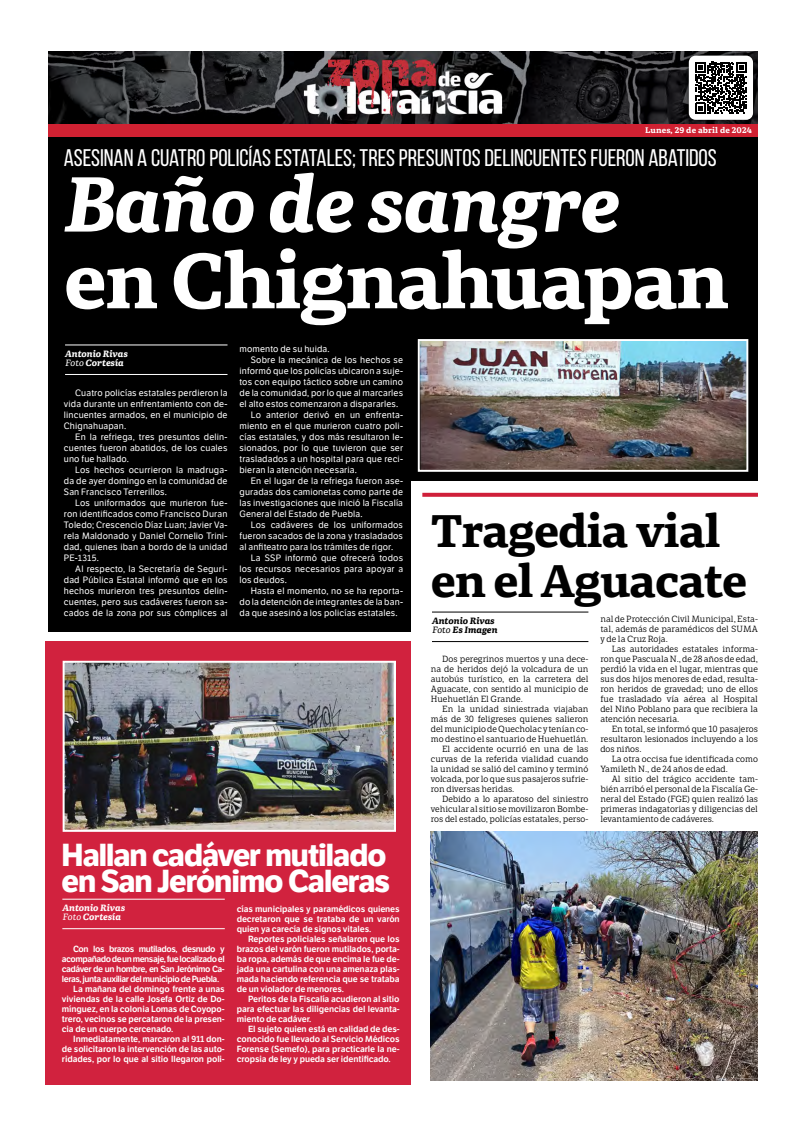
<style>
.page{position:relative;width:792px;height:1134px;background:#fff}
.page>*{position:absolute;margin:0;border:0;box-sizing:border-box;transform-origin:0 0}
.Cabeza{font:700 76.7px "Portada Text";letter-spacing:-.025em;color:#fff}
.Cabeza-2{font:italic 700 76.7px "Portada Text";letter-spacing:-.025em;color:#fff}
.Cabeza-3{font:700 45px "Portada Text";letter-spacing:-.025em;color:#000}
.t1{font:700 31px/26.4px "LFT Etica";letter-spacing:-.03em;color:#fff}
.Balazo{font:24px "Bebas Neue";letter-spacing:-.005em;color:#fff}
.Sumario{font:9px/11px "LFT Etica";letter-spacing:.015em;color:#fff;text-align:justify}
.NOMBRE__articulo{font:italic 700 9px "Portada Text";letter-spacing:-.015em;color:#fff}
.NOMBRE__articulo-2{font:italic 700 9px "Portada Text";letter-spacing:-.015em;color:#000}
.TEXTO{font:8.7px/10px "LFT Etica Sheriff";letter-spacing:-.005em;color:#000;text-align:justify}
.TEXTO-2{font:600 8.7px/10px "LFT Etica";letter-spacing:-.01em;color:#fff;text-align:justify}
.t2{font:700 8px "Portada Text";letter-spacing:.015em;color:#fff}
.s1{font-weight:400}
</style>
<div class="page">
<div style="left:48px;top:113px;width:710px;height:519px;background:#000"></div>
<img style="left:48px;top:51px;width:710px;height:74px">
<div style="left:686px;top:52px;width:70px;height:71px;background:#000;opacity:.5"></div>
<div style="left:689px;top:56px;width:64px;height:64px;background:#fff;border-radius:7px"></div>
<svg style="left:695px;top:62px;width:52px;height:52px"></svg>
<div style="left:48px;top:125px;width:710px;height:12px;background:#d02132"></div>
<div style="left:45px;top:642px;width:366px;height:443px;background:#d1223e"></div>
<hr style="left:62px;top:899px;width:163px;height:1px;background:#fff">
<hr style="left:62px;top:928px;width:163px;height:1px;background:#fff">
<img style="left:66px;top:664px;width:327px;height:165px">
<div style="left:63px;top:661px;width:333px;height:171px;border:2px solid #fff"></div>
<img style="left:421px;top:342px;width:324px;height:127px">
<div style="left:418px;top:339px;width:330px;height:133px;border:2px solid #fff"></div>
<hr style="left:65px;top:345px;width:163px;height:1px;background:#fff">
<hr style="left:65px;top:374px;width:163px;height:1px;background:#fff">
<div style="left:411px;top:482px;width:362px;height:652px;background:#fff"></div>
<svg style="left:422px;top:493px;width:336px;height:4px"></svg>
<hr style="left:432px;top:612px;width:156px;height:1px;background:#000">
<hr style="left:432px;top:641px;width:156px;height:1px;background:#000">
<img style="left:431px;top:832px;width:327px;height:248px">
<p class="t2" style="left:645px;top:124px;width:108px">Lunes, 29 de abril de 2024</p>
<p class="Balazo" style="left:64px;top:144px;width:654px">ASESINAN A CUATRO POLICÍAS ESTATALES; TRES PRESUNTOS DELINCUENTES FUERON ABATIDOS</p>
<p class="Cabeza-2" style="left:64px;top:148px;width:559px">Baño de sangre</p>
<p class="Cabeza" style="left:64px;top:223px;width:667px">en Chignahuapan</p>
<p class="NOMBRE__articulo" style="left:65px;top:347px;width:64px">Antonio Rivas</p>
<p class="NOMBRE__articulo" style="left:65px;top:356px;width:60px"><span class="s1">Foto</span> Cortesía</p>
<p class="Sumario" style="left:64px;top:387px;width:165px;text-indent:11px">Cuatro policías estatales perdieron la vida durante un enfrentamiento con de&shy;lincuentes armados, en el municipio de Chignahuapan.</p>
<p class="Sumario" style="left:64px;top:431px;width:165px;text-indent:11px">En la refriega, tres presuntos delin&shy;cuentes fueron abatidos, de los cuales uno fue hallado.</p>
<p class="Sumario" style="left:64px;top:464px;width:165px;text-indent:11px">Los hechos ocurrieron la madruga&shy;da de ayer domingo en la comunidad de San Francisco Terrerillos.</p>
<p class="Sumario" style="left:64px;top:497px;width:165px;text-indent:11px">Los uniformados que murieron fue&shy;ron identificados como Francisco Duran Toledo; Crescencio Díaz Luan; Javier Va&shy;rela Maldonado y Daniel Cornelio Trini&shy;dad, quienes iban a bordo de la unidad PE-1315.</p>
<p class="Sumario" style="left:64px;top:563px;width:165px;text-indent:11px">Al respecto, la Secretaría de Seguri&shy;dad Pública Estatal informó que en los hechos murieron tres presuntos delin&shy;cuentes, pero sus cadáveres fueron sa&shy;cados de la zona por sus cómplices al</p>
<p class="Sumario" style="left:240px;top:343px;width:92px">momento de su huida.</p>
<p class="Sumario" style="left:240px;top:354px;width:165px;text-indent:11px">Sobre la mecánica de los hechos se informó que los policías ubicaron a suje&shy;tos con equipo táctico sobre un camino de la comunidad, por lo que al marcarles el alto estos comenzaron a dispararles.</p>
<p class="Sumario" style="left:240px;top:409px;width:165px;text-indent:11px">Lo anterior derivó en un enfrenta&shy;miento en el que murieron cuatro poli&shy;cías estatales, y dos más resultaron le&shy;sionados, por lo que tuvieron que ser trasladados a un hospital para que reci&shy;bieran la atención necesaria.</p>
<p class="Sumario" style="left:240px;top:475px;width:165px;text-indent:11px">En el lugar de la refriega fueron ase&shy;guradas dos camionetas como parte de las investigaciones que inició la Fiscalía General del Estado de Puebla.</p>
<p class="Sumario" style="left:240px;top:519px;width:165px;text-indent:11px">Los cadáveres de los uniformados fueron sacados de la zona y trasladados al anfiteatro para los trámites de rigor.</p>
<p class="Sumario" style="left:240px;top:552px;width:165px;text-indent:11px">La SSP informó que ofrecerá todos los recursos necesarios para apoyar a los deudos.</p>
<p class="Sumario" style="left:240px;top:585px;width:165px;text-indent:11px">Hasta el momento, no se ha reporta&shy;do la detención de integrantes de la ban&shy;da que asesinó a los policías estatales.</p>
<p class="t1" style="left:62px;top:842px;width:330px">Hallan cadáver mutilado en San Jerónimo Caleras</p>
<p class="NOMBRE__articulo" style="left:62px;top:901px;width:64px">Antonio Rivas</p>
<p class="NOMBRE__articulo" style="left:62px;top:910px;width:60px"><span class="s1">Foto</span> Cortesía</p>
<p class="TEXTO-2" style="left:62px;top:944px;width:164px;text-indent:11px">Con los brazos mutilados, desnudo y acompañado de un mensaje, fue localizado el cadáver de un hombre, en San Jerónimo Ca&shy;leras, junta auxiliar del municipio de Puebla.</p>
<p class="TEXTO-2" style="left:62px;top:984px;width:164px;text-indent:11px">La mañana del domingo frente a unas viviendas de la calle Josefa Ortiz de Do&shy;mínguez, en la colonia Lomas de Coyopo&shy;trero, vecinos se percataron de la presen&shy;cia de un cuerpo cercenado.</p>
<p class="TEXTO-2" style="left:62px;top:1034px;width:164px;text-indent:11px">Inmediatamente, marcaron al 911 don&shy;de solicitaron la intervención de las auto&shy;ridades, por lo que al sitio llegaron poli-</p>
<p class="TEXTO-2" style="left:237px;top:904px;width:164px">cías municipales y paramédicos quienes decretaron que se trataba de un varón quien ya carecía de signos vitales.</p>
<p class="TEXTO-2" style="left:237px;top:934px;width:164px;text-indent:11px">Reportes policiales señalaron que los brazos del varón fueron mutilados, porta&shy;ba ropa, además de que encima le fue de&shy;jada una cartulina con una amenaza plas&shy;mada haciendo referencia que se trataba de un violador de menores.</p>
<p class="TEXTO-2" style="left:237px;top:994px;width:164px;text-indent:11px">Peritos de la Fiscalía acudieron al sitio para efectuar las diligencias del levanta&shy;miento de cadáver.</p>
<p class="TEXTO-2" style="left:237px;top:1024px;width:164px;text-indent:11px">El sujeto quien está en calidad de des&shy;conocido fue llevado al Servicio Médicos Forense (Semefo), para practicarle la ne&shy;cropsia de ley y pueda ser identificado.</p>
<p class="Cabeza-3" style="left:431px;top:497px;width:291px">Tragedia vial</p>
<p class="Cabeza-3" style="left:431px;top:547px;width:318px">en el Aguacate</p>
<p class="NOMBRE__articulo-2" style="left:432px;top:614px;width:64px">Antonio Rivas</p>
<p class="NOMBRE__articulo-2" style="left:432px;top:623px;width:67px"><span class="s1">Foto</span> Es Imagen</p>
<p class="TEXTO" style="left:431px;top:654px;width:159px;text-indent:11px">Dos peregrinos muertos y una dece&shy;na de heridos dejó la volcadura de un autobús turístico, en la carretera del Aguacate, con sentido al municipio de Huehuetlán El Grande.</p>
<p class="TEXTO" style="left:431px;top:704px;width:159px;text-indent:11px">En la unidad siniestrada viajaban más de 30 feligreses quienes salieron del municipio de Quecholac y tenían co&shy;mo destino el santuario de Huehuetlán.</p>
<p class="TEXTO" style="left:431px;top:744px;width:159px;text-indent:11px">El accidente ocurrió en una de las curvas de la referida vialidad cuando la unidad se salió del camino y terminó volcada, por lo que sus pasajeros sufrie&shy;ron diversas heridas.</p>
<p class="TEXTO" style="left:431px;top:794px;width:159px;text-indent:11px">Debido a lo aparatoso del siniestro vehicular al sitio se movilizaron Bombe&shy;ros del estado, policías estatales, perso-</p>
<p class="TEXTO" style="left:600px;top:614px;width:159px">nal de Protección Civil Municipal, Esta&shy;tal, además de paramédicos del SUMA y de la Cruz Roja.</p>
<p class="TEXTO" style="left:600px;top:644px;width:159px;text-indent:11px">Las autoridades estatales informa&shy;ron que Pascuala N., de 28 años de edad, perdió la vida en el lugar, mientras que sus dos hijos menores de edad, resulta&shy;ron heridos de gravedad; uno de ellos fue trasladado vía aérea al Hospital del Niño Poblano para que recibiera la atención necesaria.</p>
<p class="TEXTO" style="left:600px;top:724px;width:159px;text-indent:11px">En total, se informó que 10 pasajeros resultaron lesionados incluyendo a los dos niños.</p>
<p class="TEXTO" style="left:600px;top:754px;width:159px;text-indent:11px">La otra occisa fue identificada como<br>Yamileth N., de 24 años de edad.</p>
<p class="TEXTO" style="left:600px;top:774px;width:159px;text-indent:11px">Al sitio del trágico accidente tam&shy;bién arribó el personal de la Fiscalía Ge&shy;neral del Estado (FGE) quien realizó las primeras indagatorias y diligencias del levantamiento de cadáveres.</p>
</div>
